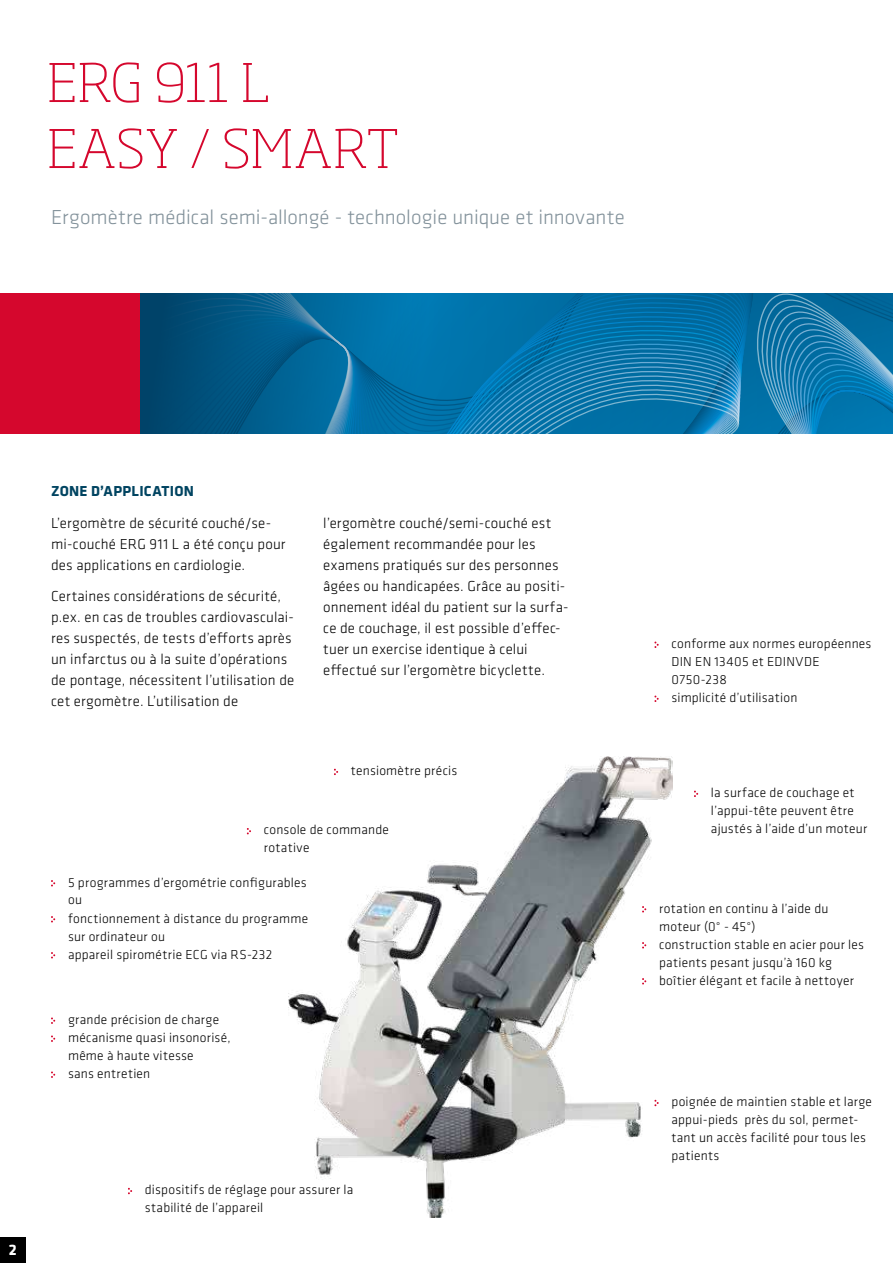
<style>
.page{position:relative;width:893px;height:1263px;background:#fff}
.page>*{position:absolute;margin:0;border:0;box-sizing:border-box;transform-origin:0 0}
.t1{font:200 52.5px/66px "Soho Pro";letter-spacing:.005em;color:#d5072d}
.t2{font:300 21px "Klavika";color:#83929b}
.t3{font:700 15.75px "Klavika";color:#fff}
.t4{font:300 15px/21px "Klavika";letter-spacing:.015em;color:#000}
.t5{font:700 15px "Klavika";letter-spacing:.015em;color:#004461}
.t6{font:300 13.5px/18px "Klavika";letter-spacing:.02em;color:#000}
</style>
<div class="page">
<div style="left:0;top:1237px;width:25px;height:26px;background:#000"></div>
<div style="left:0;top:293px;width:140px;height:141px;background:#d5072d"></div>
<svg style="left:140px;top:293px;width:753px;height:141px"></svg>
<img style="left:289px;top:757px;width:383px;height:460px">
<svg style="left:334px;top:769px;width:4px;height:6px"></svg>
<svg style="left:654px;top:641px;width:5px;height:7px"></svg>
<svg style="left:654px;top:695px;width:5px;height:7px"></svg>
<svg style="left:51px;top:880px;width:4px;height:6px"></svg>
<svg style="left:51px;top:916px;width:4px;height:6px"></svg>
<svg style="left:51px;top:952px;width:4px;height:6px"></svg>
<svg style="left:247px;top:828px;width:4px;height:6px"></svg>
<svg style="left:51px;top:1017px;width:4px;height:7px"></svg>
<svg style="left:51px;top:1035px;width:4px;height:7px"></svg>
<svg style="left:51px;top:1071px;width:4px;height:7px"></svg>
<svg style="left:654px;top:1100px;width:5px;height:6px"></svg>
<svg style="left:128px;top:1188px;width:4px;height:6px"></svg>
<svg style="left:642px;top:906px;width:4px;height:6px"></svg>
<svg style="left:642px;top:942px;width:4px;height:6px"></svg>
<svg style="left:642px;top:978px;width:4px;height:6px"></svg>
<svg style="left:694px;top:790px;width:4px;height:7px"></svg>
<h1 class="t1" style="left:47px;top:45px;width:353px">ERG 911 L<br>EASY / SMART</h1>
<h2 class="t2" style="left:51px;top:204px;width:575px">Ergomètre médical semi-allongé - technologie unique et innovante</h2>
<p class="t5" style="left:51px;top:480px;width:145px">ZONE D’APPLICATION</p>
<p class="t4" style="left:51px;top:512px;width:236px">L’ergomètre de sécurité couché/se&shy;mi-couché ERG 911 L a été conçu pour des applications en cardiologie.</p>
<p class="t4" style="left:51px;top:585px;width:245px">Certaines considérations de sécurité, p.ex. en cas de troubles cardiovasculai&shy;res suspectés, de tests d’efforts après un infarctus ou à la suite d’opérations de pontage, nécessitent l’utilisation de cet ergomètre. L’utilisation de</p>
<p class="t4" style="left:323px;top:512px;width:247px">l’ergomètre couché/semi-couché est également recommandée pour les examens pratiqués sur des personnes âgées ou handicapées. Grâce au positi&shy;onnement idéal du patient sur la surfa&shy;ce de couchage, il est possible d’effec&shy;tuer un exercise identique à celui effectué sur l’ergomètre bicyclette.</p>
<p class="t6" style="left:351px;top:761px;width:108px">tensiomètre précis</p>
<p class="t6" style="left:264px;top:821px;width:127px">console de commande rotative</p>
<p class="t6" style="left:68px;top:873px;width:242px">5 programmes d’ergométrie configurables ou<br>fonctionnement à distance du programme sur ordinateur ou<br>appareil spirométrie ECG via RS-232</p>
<p class="t6" style="left:68px;top:1010px;width:164px">grande précision de charge mécanisme quasi insonorisé, même à haute vitesse<br>sans entretien</p>
<p class="t3" style="left:9px;top:1239px;width:9px">2</p>
<p class="t6" style="left:145px;top:1180px;width:210px">dispositifs de réglage pour assurer la stabilité de l’appareil</p>
<p class="t6" style="left:671px;top:634px;width:202px">conforme aux normes européennes<br>DIN EN 13405 et EDINVDE<br>0750-238<br>simplicité d’utilisation</p>
<p class="t6" style="left:711px;top:783px;width:158px">la surface de couchage et l’appui-tête peuvent être ajustés à l’aide d’un moteur</p>
<p class="t6" style="left:659px;top:899px;width:206px">rotation en continu à l’aide du moteur (0° - 45°)<br>construction stable en acier pour les patients pesant jusqu’à 160 kg boîtier élégant et facile à nettoyer</p>
<p class="t6" style="left:671px;top:1092px;width:202px">poignée de maintien stable et large appui-pieds près du sol, permet&shy;tant un accès facilité pour tous les patients</p>
</div>
